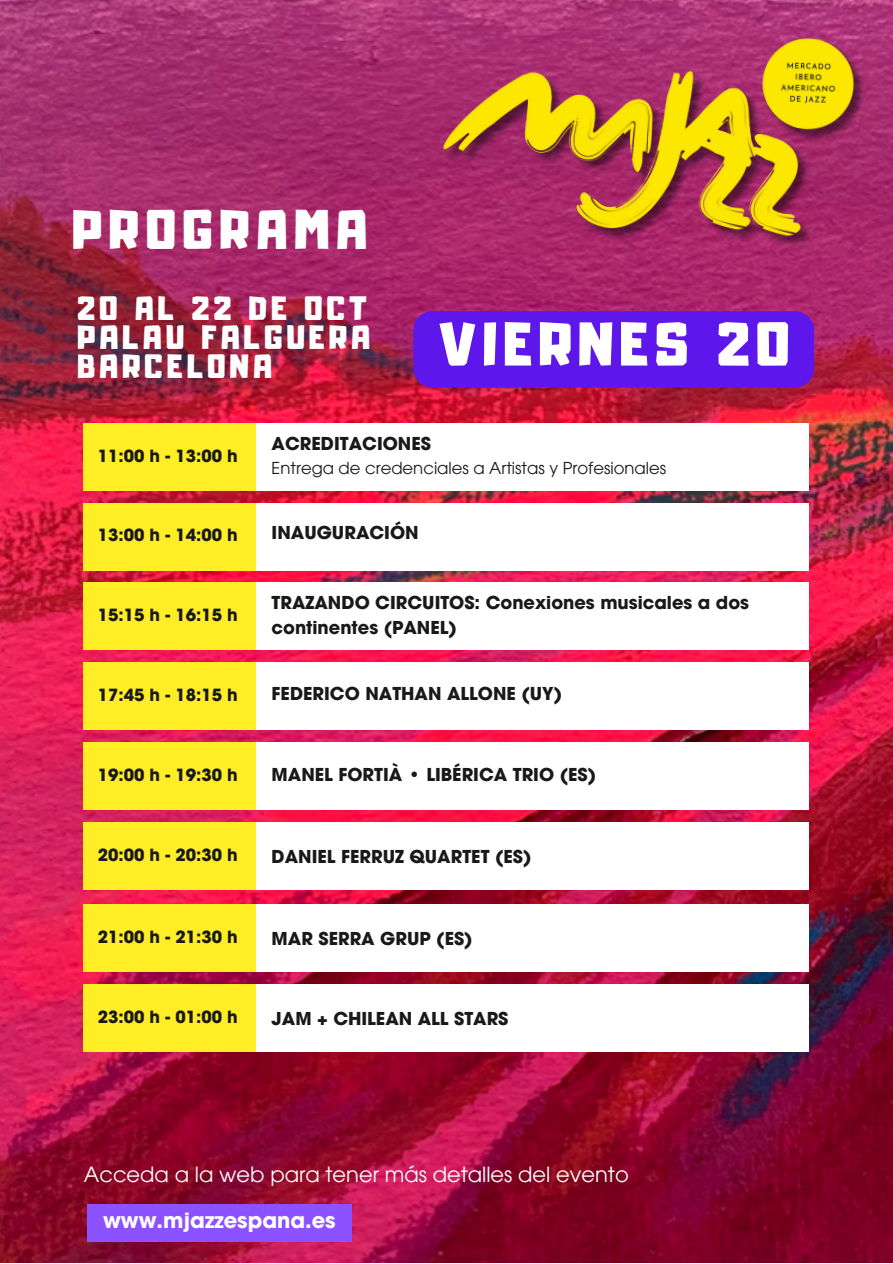
<style>
.page{position:relative;width:893px;height:1264px;background:#fff}
.page>*{position:absolute;margin:0;border:0;box-sizing:border-box;transform-origin:0 0}
.t1{font:54.45px "Adumu";letter-spacing:.12em;color:#fff}
.t2{font:49.05px "Adumu";letter-spacing:.145em;color:#fff}
.t3{font:29.7px "Adumu";letter-spacing:.145em;color:#fff}
.t4{font:21px "ITC Avant Garde Pro";color:#fff}
.t5{font:700 21px "ITC Avant Garde Pro";color:#fff}
.t6{font:700 17.85px/24.5px "ITC Avant Garde Pro";color:#191919}
.t7{font:700 16.8px "ITC Avant Garde Pro";color:#191919}
.t8{font:16.5px "ITC Avant Garde Pro";color:#191919}
</style>
<div class="page">
<img style="left:0;top:0;width:892px;height:1262px">
<div style="left:247px;top:423px;width:561px;height:67px;background:#fff"></div>
<div style="left:84px;top:423px;width:172px;height:67px;background:#ffed26"></div>
<div style="left:247px;top:503px;width:561px;height:67px;background:#fff"></div>
<div style="left:84px;top:503px;width:172px;height:67px;background:#ffed26"></div>
<div style="left:247px;top:582px;width:561px;height:68px;background:#fff"></div>
<div style="left:84px;top:582px;width:172px;height:68px;background:#ffed26"></div>
<div style="left:247px;top:662px;width:561px;height:68px;background:#fff"></div>
<div style="left:84px;top:662px;width:172px;height:68px;background:#ffed26"></div>
<div style="left:247px;top:742px;width:561px;height:67px;background:#fff"></div>
<div style="left:84px;top:742px;width:172px;height:67px;background:#ffed26"></div>
<div style="left:87px;top:1204px;width:264px;height:37px;background:#8c52ff"></div>
<div style="left:247px;top:822px;width:561px;height:67px;background:#fff"></div>
<div style="left:84px;top:822px;width:172px;height:67px;background:#ffed26"></div>
<img style="left:430px;top:28px;width:449px;height:227px">
<div style="left:413px;top:311px;width:401px;height:76px;background:#5e17eb"></div>
<div style="left:247px;top:904px;width:561px;height:67px;background:#fff"></div>
<div style="left:84px;top:904px;width:172px;height:67px;background:#ffed26"></div>
<div style="left:247px;top:983px;width:561px;height:68px;background:#fff"></div>
<div style="left:84px;top:983px;width:172px;height:68px;background:#ffed26"></div>
<p class="t2" style="left:72px;top:210px;width:296px">PROGRAMA</p>
<p class="t3" style="left:77px;top:296px;width:291px">20 AL 22 DE OCT</p>
<p class="t3" style="left:77px;top:325px;width:294px">PALAU FALGUERA</p>
<p class="t3" style="left:77px;top:354px;width:196px">BARCELONA</p>
<p class="t1" style="left:438px;top:322px;width:352px">VIERNES 20</p>
<p class="t7" style="left:98px;top:449px;width:142px">11:00 h - 13:00 h</p>
<p class="t6" style="left:271px;top:433px;width:161px">ACREDITACIONES</p>
<p class="t8" style="left:271px;top:462px;width:396px">Entrega de credenciales a Artistas y Profesionales</p>
<p class="t7" style="left:98px;top:529px;width:142px">13:00 h - 14:00 h</p>
<p class="t6" style="left:271px;top:523px;width:148px">INAUGURACIÓN</p>
<p class="t7" style="left:98px;top:608px;width:142px">15:15 h - 16:15 h</p>
<p class="t6" style="left:271px;top:592px;width:479px">TRAZANDO CIRCUITOS: Conexiones musicales a dos continentes (PANEL)</p>
<p class="t7" style="left:98px;top:688px;width:142px">17:45 h - 18:15 h</p>
<p class="t6" style="left:271px;top:684px;width:292px">FEDERICO NATHAN ALLONE (UY)</p>
<p class="t7" style="left:98px;top:768px;width:142px">19:00 h - 19:30 h</p>
<p class="t6" style="left:271px;top:764px;width:326px">MANEL FORTIÀ • LIBÉRICA TRIO (ES)</p>
<p class="t7" style="left:98px;top:848px;width:142px">20:00 h - 20:30 h</p>
<p class="t6" style="left:271px;top:846px;width:261px">DANIEL FERRUZ QUARTET (ES)</p>
<p class="t7" style="left:98px;top:930px;width:142px">21:00 h - 21:30 h</p>
<p class="t6" style="left:271px;top:928px;width:202px">MAR SERRA GRUP (ES)</p>
<p class="t7" style="left:98px;top:1010px;width:142px">23:00 h - 01:00 h</p>
<p class="t6" style="left:271px;top:1008px;width:238px">JAM + CHILEAN ALL STARS</p>
<p class="t4" style="left:84px;top:1166px;width:546px">Acceda a la web para tener más detalles del evento</p>
<p class="t5" style="left:103px;top:1212px;width:234px">www.mjazzespana.es</p>
</div>
